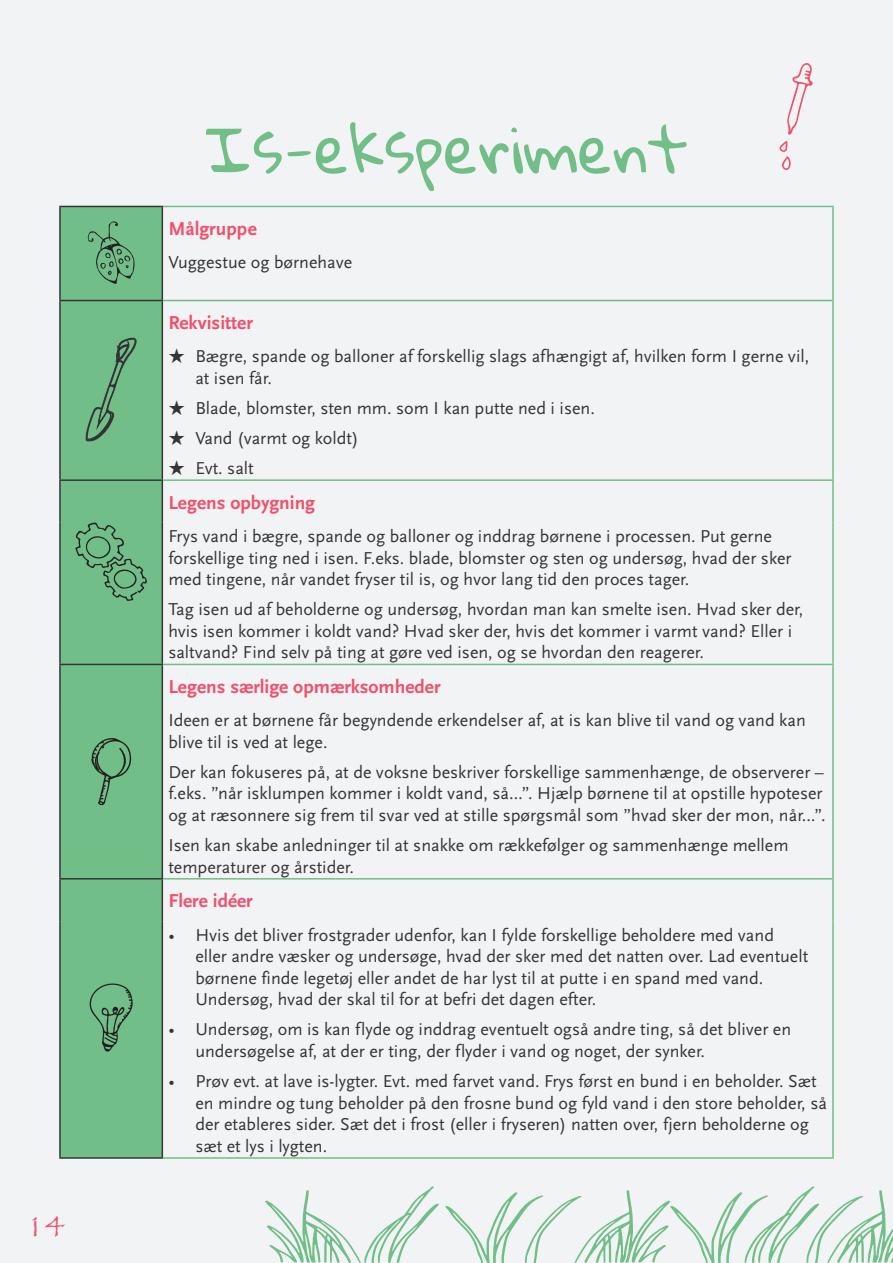
<style>
.page{position:relative;width:893px;height:1263px;background:#f2f3f4}
.page>*{position:absolute;margin:0;border:0;box-sizing:border-box;transform-origin:0 0}
.t1{font:63px "Gloria Hallelujah";color:#71be88}
.t2{font:34.5px "Papyrus";color:#ef516c}
.t3{font:700 19.5px "Scala Sans OT";color:#ef516c}
.Tekstboks_brødtekst{font:18px/21.6px "Scala Sans OT";color:#363536}
</style>
<div class="page">
<div style="left:61px;top:207px;width:101px;height:950px;background:#71be88"></div>
<hr style="left:163px;top:206px;width:671px;height:1px;background:#71be88">
<hr style="left:832px;top:207px;width:2px;height:42px;background:#71be88">
<hr style="left:832px;top:249px;width:2px;height:51px;background:#71be88">
<hr style="left:163px;top:300px;width:671px;height:1px;background:#71be88">
<hr style="left:832px;top:301px;width:2px;height:42px;background:#71be88">
<hr style="left:832px;top:343px;width:2px;height:136px;background:#71be88">
<hr style="left:163px;top:479px;width:671px;height:2px;background:#71be88">
<hr style="left:832px;top:481px;width:2px;height:42px;background:#71be88">
<hr style="left:832px;top:523px;width:2px;height:141px;background:#71be88">
<hr style="left:163px;top:664px;width:671px;height:1px;background:#71be88">
<hr style="left:832px;top:665px;width:2px;height:42px;background:#71be88">
<hr style="left:832px;top:707px;width:2px;height:171px;background:#71be88">
<hr style="left:163px;top:878px;width:671px;height:1px;background:#71be88">
<hr style="left:832px;top:879px;width:2px;height:42px;background:#71be88">
<hr style="left:832px;top:921px;width:2px;height:236px;background:#71be88">
<hr style="left:163px;top:1157px;width:671px;height:2px;background:#71be88">
<hr style="left:59px;top:206px;width:104px;height:1px;background:#363536">
<hr style="left:59px;top:207px;width:2px;height:42px;background:#363536">
<hr style="left:162px;top:207px;width:1px;height:42px;background:#363536">
<hr style="left:59px;top:249px;width:2px;height:51px;background:#363536">
<hr style="left:162px;top:249px;width:1px;height:51px;background:#363536">
<hr style="left:59px;top:300px;width:104px;height:1px;background:#363536">
<hr style="left:59px;top:301px;width:2px;height:42px;background:#363536">
<hr style="left:162px;top:301px;width:1px;height:42px;background:#363536">
<hr style="left:59px;top:343px;width:2px;height:136px;background:#363536">
<hr style="left:162px;top:343px;width:1px;height:136px;background:#363536">
<hr style="left:59px;top:479px;width:104px;height:2px;background:#363536">
<hr style="left:59px;top:481px;width:2px;height:42px;background:#363536">
<hr style="left:162px;top:481px;width:1px;height:42px;background:#363536">
<hr style="left:59px;top:523px;width:2px;height:141px;background:#363536">
<hr style="left:162px;top:523px;width:1px;height:141px;background:#363536">
<hr style="left:59px;top:664px;width:104px;height:1px;background:#363536">
<hr style="left:59px;top:665px;width:2px;height:42px;background:#363536">
<hr style="left:162px;top:665px;width:1px;height:42px;background:#363536">
<hr style="left:59px;top:707px;width:2px;height:171px;background:#363536">
<hr style="left:162px;top:707px;width:1px;height:171px;background:#363536">
<hr style="left:59px;top:878px;width:104px;height:1px;background:#363536">
<hr style="left:59px;top:879px;width:2px;height:42px;background:#363536">
<hr style="left:162px;top:879px;width:1px;height:42px;background:#363536">
<hr style="left:59px;top:921px;width:2px;height:236px;background:#363536">
<hr style="left:162px;top:921px;width:1px;height:236px;background:#363536">
<hr style="left:59px;top:1157px;width:104px;height:2px;background:#363536">
<svg style="left:88px;top:221px;width:47px;height:63px;background:#66a879"></svg>
<svg style="left:86px;top:337px;width:51px;height:104px;background:#68ab7c"></svg>
<svg style="left:75px;top:522px;width:73px;height:79px;background:#67ab7c"></svg>
<svg style="left:91px;top:737px;width:41px;height:68px;background:#64a477"></svg>
<svg style="left:86px;top:981px;width:47px;height:71px;background:#65a779"></svg>
<svg style="left:787px;top:63px;width:26px;height:72px"></svg>
<svg style="left:779px;top:141px;width:12px;height:29px"></svg>
<svg style="left:265px;top:1186px;width:174px;height:77px"></svg>
<svg style="left:445px;top:1186px;width:448px;height:77px"></svg>
<h2 class="t2" style="left:26px;top:1204px;width:41px">14</h2>
<p class="t1" style="left:205px;top:115px;width:484px">Is-eksperiment</p>
<p class="t3" style="left:168px;top:218px;width:90px">Målgruppe</p>
<p class="Tekstboks_brødtekst" style="left:168px;top:252px;width:185px">Vuggestue og børnehave</p>
<p class="t3" style="left:168px;top:312px;width:86px">Rekvisitter</p>
<p class="Tekstboks_brødtekst" style="left:195px;top:346px;width:615px;text-indent:-27px">★ Bægre, spande og balloner af forskellig slags afhængigt af, hvilken form I gerne vil, at isen får.</p>
<p class="Tekstboks_brødtekst" style="left:168px;top:398px;width:428px">★ Blade, blomster, sten mm. som I kan putte ned i isen.</p>
<p class="Tekstboks_brødtekst" style="left:168px;top:428px;width:192px">★ Vand (varmt og koldt)</p>
<p class="Tekstboks_brødtekst" style="left:168px;top:458px;width:87px">★ Evt. salt</p>
<p class="t3" style="left:168px;top:491px;width:148px">Legens opbygning</p>
<p class="Tekstboks_brødtekst" style="left:168px;top:526px;width:625px">Frys vand i bægre, spande og balloner og inddrag børnene i processen. Put gerne forskellige ting ned i isen. F.eks. blade, blomster og sten og undersøg, hvad der sker med tingene, når vandet fryser til is, og hvor lang tid den proces tager.</p>
<p class="Tekstboks_brødtekst" style="left:168px;top:599px;width:636px">Tag isen ud af beholderne og undersøg, hvordan man kan smelte isen. Hvad sker der, hvis isen kommer i koldt vand? Hvad sker der, hvis det kommer i varmt vand? Eller i saltvand? Find selv på ting at gøre ved isen, og se hvordan den reagerer.</p>
<p class="t3" style="left:168px;top:676px;width:274px">Legens særlige opmærksomheder</p>
<p class="Tekstboks_brødtekst" style="left:168px;top:710px;width:639px">Ideen er at børnene får begyndende erkendelser af, at is kan blive til vand og vand kan blive til is ved at lege.</p>
<p class="Tekstboks_brødtekst" style="left:168px;top:762px;width:659px">Der kan fokuseres på, at de voksne beskriver forskellige sammenhænge, de observerer – f.eks. ”når isklumpen kommer i koldt vand, så…”. Hjælp børnene til at opstille hypoteser og at ræsonnere sig frem til svar ved at stille spørgsmål som ”hvad sker der mon, når…”.</p>
<p class="Tekstboks_brødtekst" style="left:168px;top:835px;width:622px">Isen kan skabe anledninger til at snakke om rækkefølger og sammenhænge mellem temperaturer og årstider.</p>
<p class="t3" style="left:168px;top:890px;width:86px">Flere idéer</p>
<p class="Tekstboks_brødtekst" style="left:195px;top:924px;width:614px;text-indent:-27px">• Hvis det bliver frostgrader udenfor, kan I fylde forskellige beholdere med vand eller andre væsker og undersøge, hvad der sker med det natten over. Lad eventuelt børnene finde legetøj eller andet de har lyst til at putte i en spand med vand.<br>Undersøg, hvad der skal til for at befri det dagen efter.</p>
<p class="Tekstboks_brødtekst" style="left:195px;top:1019px;width:597px;text-indent:-27px">• Undersøg, om is kan flyde og inddrag eventuelt også andre ting, så det bliver en undersøgelse af, at der er ting, der flyder i vand og noget, der synker.</p>
<p class="Tekstboks_brødtekst" style="left:195px;top:1071px;width:633px;text-indent:-27px">• Prøv evt. at lave is-lygter. Evt. med farvet vand. Frys først en bund i en beholder. Sæt en mindre og tung beholder på den frosne bund og fyld vand i den store beholder, så der etableres sider. Sæt det i frost (eller i fryseren) natten over, fjern beholderne og sæt et lys i lygten.</p>
</div>
